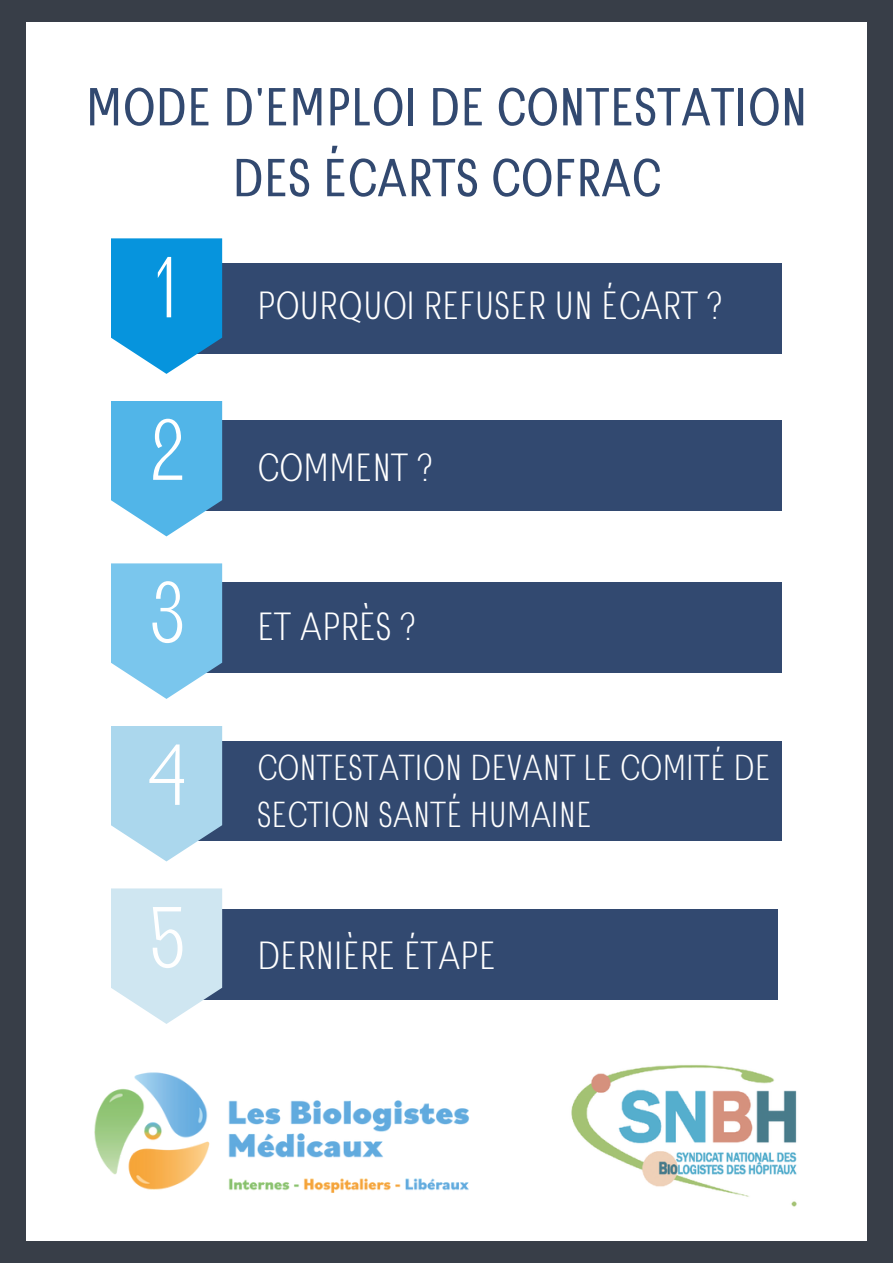
<style>
.page{position:relative;width:893px;height:1264px;background:#fff}
.page>*{position:absolute;margin:0;border:0;box-sizing:border-box;transform-origin:0 0}
.t1{font:300 82.35px "Brendon";color:#fff}
.t2{font:51px/70.8px "Brendon";color:#324970;text-align:center}
.t3{font:300 37.5px "Brendon";color:#fff}
.t4{font:300 34.5px/47.2px "Brendon";color:#fff}
</style>
<div class="page">
<div style="left:0;top:0;width:892px;height:1262px;background:#383e48"></div>
<div style="left:26px;top:22px;width:840px;height:1218px;background:#fff"></div>
<div style="left:166px;top:263px;width:615px;height:90px;background:#324970"></div>
<div style="left:166px;top:420px;width:615px;height:91px;background:#324970"></div>
<div style="left:166px;top:582px;width:615px;height:91px;background:#324970"></div>
<div style="left:166px;top:741px;width:615px;height:100px;background:#324970"></div>
<div style="left:162px;top:908px;width:615px;height:91px;background:#324970"></div>
<svg style="left:111px;top:238px;width:111px;height:136px;background:#25a0df"></svg>
<svg style="left:111px;top:401px;width:111px;height:135px;background:#66bdea"></svg>
<svg style="left:111px;top:563px;width:111px;height:136px;background:#8bccee"></svg>
<svg style="left:111px;top:726px;width:111px;height:135px;background:#b3daed"></svg>
<svg style="left:111px;top:888px;width:111px;height:135px;background:#d3e8f1"></svg>
<img style="left:94px;top:1072px;width:376px;height:121px">
<img style="left:571px;top:1065px;width:226px;height:142px">
<p class="t2" style="left:85px;top:73px;width:723px">MODE D'EMPLOI DE CONTESTATION<br>DES ÉCARTS COFRAC</p>
<p class="t1" style="left:154px;top:239px;width:27px">1</p>
<p class="t1" style="left:148px;top:401px;width:39px">2</p>
<p class="t1" style="left:147px;top:564px;width:40px">3</p>
<p class="t1" style="left:147px;top:726px;width:40px">4</p>
<p class="t1" style="left:147px;top:889px;width:40px">5</p>
<p class="t3" style="left:257px;top:283px;width:467px">POURQUOI REFUSER UN ÉCART ?</p>
<p class="t3" style="left:257px;top:445px;width:178px">COMMENT ?</p>
<p class="t3" style="left:257px;top:604px;width:161px">ET APRÈS ?</p>
<p class="t4" style="left:257px;top:744px;width:515px">CONTESTATION DEVANT LE COMITÉ DE<br>SECTION SANTÉ HUMAINE</p>
<p class="t3" style="left:257px;top:932px;width:240px">DERNIÈRE ÉTAPE</p>
</div>
